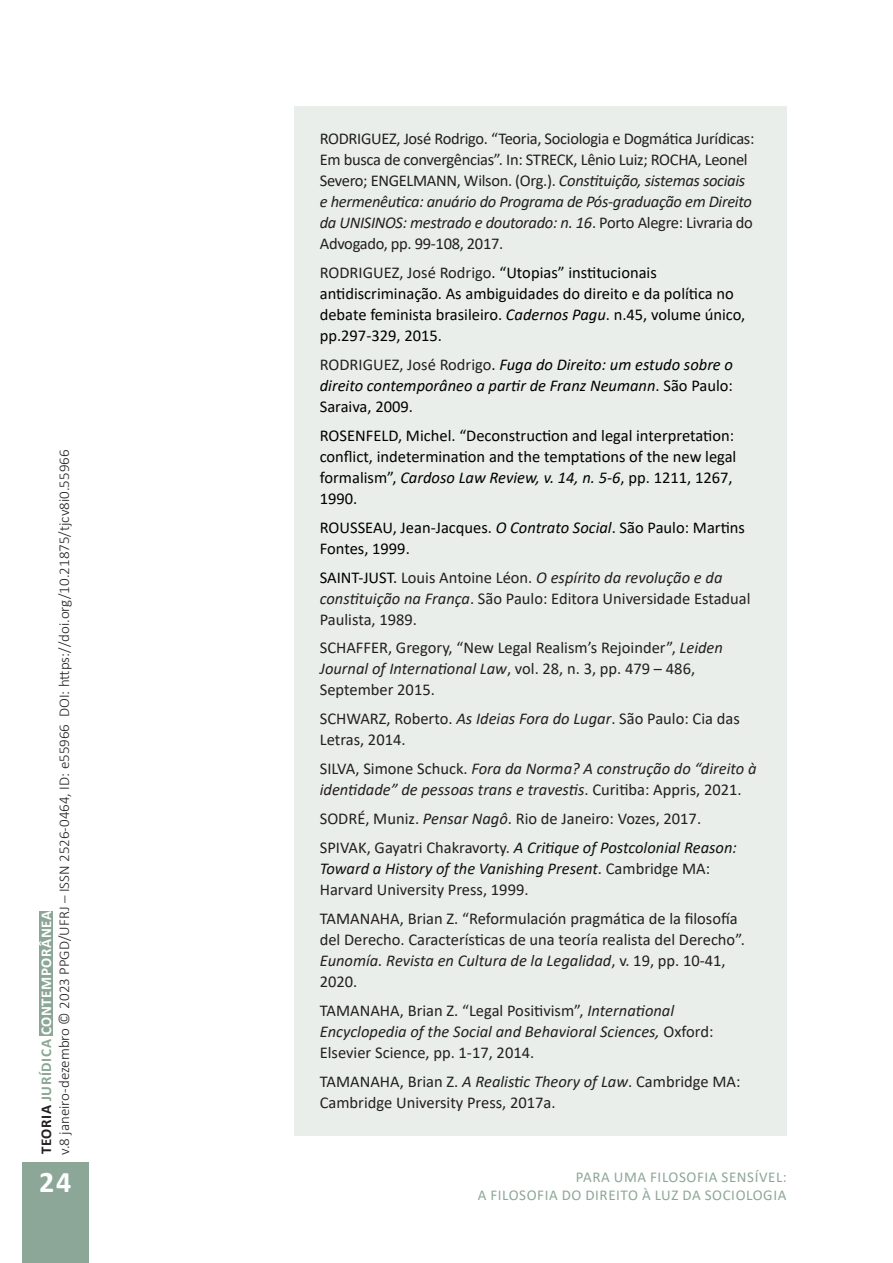
<style>
.page{position:relative;width:893px;height:1263px;background:#fff}
.page>*{position:absolute;margin:0;border:0;box-sizing:border-box;transform-origin:0 0}
.t1{font:700 30px "Calibri";color:#fff}
.referências{font:16.5px/21px "Calibri";color:#231f20}
.referências-2{font:16.5px/21px "Calibri";color:#000}
.referências-3{font:16.5px/21px "Calibri";letter-spacing:-.02em;color:#231f20}
.referências-4{font:italic 16.5px/21px "Calibri";color:#000;text-align:justify}
.referências-5{font:italic 16.5px/21px "Calibri";color:#231f20}
.t2{font:300 15px/18px "Calibri";color:#231f20}
.t3{font:15px/18px "Calibri";letter-spacing:.04em;color:#8ca797;text-align:right}
.s1{font-weight:700}
.s2{font-weight:700;color:#8ca797}
.s3{font-weight:700;color:#fff}
.s4{font-style:italic}
.s5{color:#231f20}
.s6{font-style:normal;color:#231f20}
.s7{font-style:normal}
.s8{color:#000}
.s9{font-style:italic;color:#0f1111}
</style>
<div class="page">
<div style="left:22px;top:1162px;width:67px;height:101px;background:#8ca797"></div>
<div style="left:294px;top:106px;width:493px;height:1029px;background:#e9eeeb"></div>
<div style="left:39px;top:911px;width:14px;height:124px;background:#8ca797"></div>
<p class="t2" style="left:37px;top:1154px;width:706px;rotate:-90deg"><span class="s1">TEORIA</span> <span class="s2">JURÍDICA</span> <span class="s3">CONTEMPORÂNEA<br></span>v.8 janeiro-dezembro © 2023 PPGD/UFRJ – ISSN 2526-0464, ID: e55966 DOI: https://doi.org/10.21875/tjcv8i0.55966</p>
<p class="referências-3" style="left:320px;top:128px;width:436px">RODRIGUEZ, José Rodrigo. “Teoria, Sociologia e Dogmática Jurídicas:<br>Em busca de convergências”. In: STRECK, Lênio Luiz; ROCHA, Leonel Severo; ENGELMANN, Wilson. (Org.). <span class="s4">Constituição, sistemas sociais e hermenêutica: anuário do Programa de Pós-graduação em Direito da UNISINOS: mestrado e doutorado: n. 16</span>. Porto Alegre: Livraria do Advogado, pp. 99-108, 2017.</p>
<p class="referências-2" style="left:320px;top:262px;width:427px"><span class="s5">RODRIGUEZ, José Rodrigo</span>. “Utopias” institucionais antidiscriminação. As ambiguidades do direito e da política no debate feminista brasileiro. <span class="s4">Cadernos Pagu</span>. n.45, volume único, pp.297-329, 2015.</p>
<p class="referências-4" style="left:320px;top:353px;width:415px"><span class="s6">RODRIGUEZ, José Rodrigo</span><span class="s7">.</span> Fuga do Direito: um estudo sobre o direito contemporâneo a partir de Franz Neumann<span class="s7">. São Paulo:<br>Saraiva, 2009.</span></p>
<p class="referências-2" style="left:320px;top:424px;width:418px">ROSENFELD, Michel. “Deconstruction and legal interpretation: conflict, indetermination and the temptations of the new legal formalism”, <span class="s4">Cardoso Law Review, v. 14, n. 5-6</span>, pp. 1211, 1267, 1990.</p>
<p class="referências-2" style="left:320px;top:516px;width:427px">ROUSSEAU, Jean-Jacques. <span class="s4">O Contrato Social</span>. São Paulo: Martins<br>Fontes, 1999.</p>
<p class="referências" style="left:320px;top:566px;width:432px"><span class="s8">SAINT-JUST.</span> Louis Antoine Léon. <span class="s4">O espírito da revolução e da constituição na França</span>. São Paulo: Editora Universidade Estadual<br>Paulista, 1989.</p>
<p class="referências" style="left:320px;top:637px;width:405px">SCHAFFER, Gregory, “New Legal Realism’s Rejoinder”, <span class="s4">Leiden<br>Journal of International Law</span>, vol. 28, n. 3, pp. 479 – 486,<br>September 2015.</p>
<p class="referências" style="left:320px;top:708px;width:422px">SCHWARZ, Roberto. <span class="s4">As Ideias Fora do Lugar</span>. São Paulo: Cia das<br>Letras, 2014.</p>
<p class="referências-5" style="left:320px;top:757px;width:438px"><span class="s7">SILVA, Simone Schuck.</span> Fora da Norma? A construção do “direito à identidade” de pessoas trans e travestis<span class="s7">. Curitiba: Appris, 2021.</span></p>
<p class="referências" style="left:320px;top:808px;width:383px">SODRÉ, Muniz. <span class="s4">Pensar Nagô</span>. Rio de Janeiro: Vozes, 2017.</p>
<p class="referências" style="left:320px;top:836px;width:419px">SPIVAK, Gayatri Chakravorty. <span class="s9">A Critique of Postcolonial Reason:<br>Toward a History of the Vanishing Present</span>. Cambridge MA:<br>Harvard University Press, 1999.</p>
<p class="referências" style="left:320px;top:907px;width:427px">TAMANAHA, Brian Z. “Reformulación pragmática de la filosofía del Derecho. Características de una teoría realista del Derecho”.<br><span class="s4">Eunomía. Revista en Cultura de la Legalidad</span>, v. 19, pp. 10-41, 2020.</p>
<p class="referências" style="left:320px;top:999px;width:395px">TAMANAHA, Brian Z. “Legal Positivism”, <span class="s4">International<br>Encyclopedia of the Social and Behavioral Sciences,</span> Oxford:<br>Elsevier Science, pp. 1-17, 2014.</p>
<p class="referências" style="left:320px;top:1070px;width:422px">TAMANAHA, Brian Z. <span class="s4">A Realistic Theory of Law</span>. Cambridge MA:<br>Cambridge University Press, 2017a.</p>
<h1 class="t1" style="left:39px;top:1161px;width:33px">24</h1>
<p class="t3" style="left:478px;top:1167px;width:310px">PARA UMA FILOSOFIA SENSÍVEL:<br>A FILOSOFIA DO DIREITO À LUZ DA SOCIOLOGIA</p>
</div>
